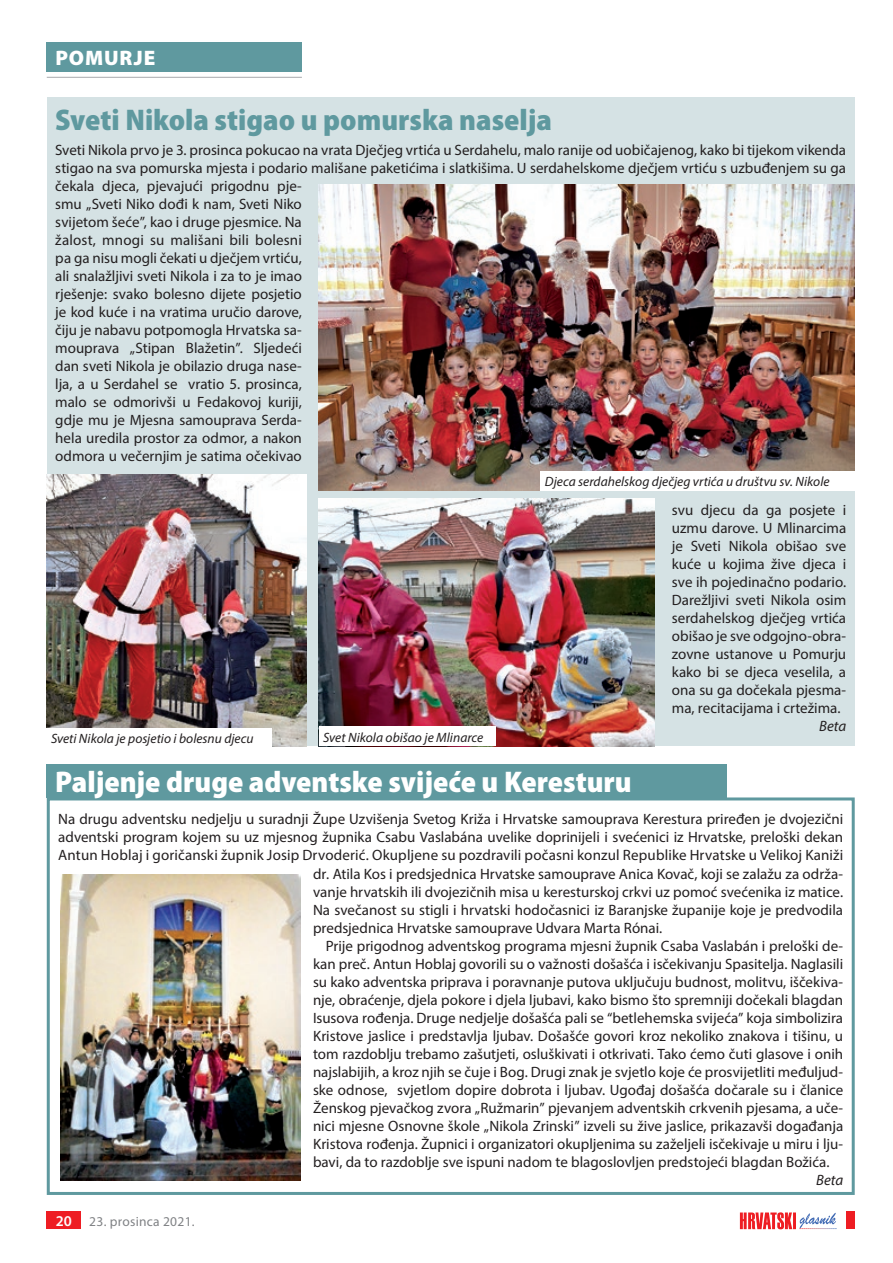
<style>
.page{position:relative;width:893px;height:1263px;background:#fff}
.page>*{position:absolute;margin:0;border:0;box-sizing:border-box;transform-origin:0 0}
.t1{font:900 semi-condensed 30px "Myriad Pro";color:#fff}
.t2{font:900 semi-condensed 30px "Myriad Pro";color:#5f999f}
.t3{font:900 21px "Myriad Pro";letter-spacing:.045em;color:#fff}
.t4{font:15px/18px "Myriad Pro";color:#231f20}
.t5{font:italic 15px "Myriad Pro";letter-spacing:.005em;color:#231f20}
.t6{font:italic 13.5px "Myriad Pro";letter-spacing:.005em;color:#231f20}
.t7{font:13.5px "Myriad Pro";letter-spacing:.02em;color:#808285}
.s1{font-weight:600;font-size:15px;color:#fff}
</style>
<div class="page">
<svg style="left:740px;top:1212px;width:96px;height:17px"></svg>
<div style="left:846px;top:1212px;width:9px;height:17px;background:#ee1d23"></div>
<div style="left:47px;top:1212px;width:34px;height:17px;background:#ee1d23"></div>
<div style="left:47px;top:43px;width:255px;height:29px;background:#5f999f"></div>
<hr style="left:47px;top:77px;width:255px;height:1px;background:#a8a9ad">
<div style="left:47px;top:98px;width:808px;height:648px;background:#d5e2e4"></div>
<img style="left:319px;top:185px;width:536px;height:306px">
<img style="left:47px;top:474px;width:259px;height:272px">
<img style="left:319px;top:498px;width:336px;height:248px">
<div style="left:47px;top:797px;width:808px;height:398px;border:3px solid #5f999f"></div>
<img style="left:60px;top:875px;width:240px;height:305px">
<div style="left:47px;top:764px;width:680px;height:34px;background:#5f999f"></div>
<div style="left:47px;top:728px;width:225px;height:19px;background:#fff"></div>
<div style="left:319px;top:727px;width:176px;height:19px;background:#fff"></div>
<div style="left:541px;top:472px;width:327px;height:19px;background:#fff"></div>
<h2 class="t3" style="left:55px;top:44px;width:99px">POMURJE</h2>
<h1 class="t2" style="left:55px;top:100px;width:498px">Sveti Nikola stigao u pomurska naselja</h1>
<p class="t4" style="left:55px;top:141px;width:792px">Sveti Nikola prvo je 3. prosinca pokucao na vrata Dječjeg vrtića u Serdahelu, malo ranije od uobičajenog, kako bi tijekom vikenda stigao na sva pomurska mjesta i podario mališane paketićima i slatkišima. U serdahelskome dječjem vrtiću s uzbuđenjem su ga čekala djeca, pjevajući prigodnu pje-<br>smu „Sveti Niko dođi k nam, Sveti Niko<br>svijetom šeće”, kao i druge pjesmice. Na<br>žalost, mnogi su mališani bili bolesni<br>pa ga nisu mogli čekati u dječjem vrtiću,<br>ali snalažljivi sveti Nikola i za to je imao<br>rješenje: svako bolesno dijete posjetio<br>je kod kuće i na vratima uručio darove,<br>čiju je nabavu potpomogla Hrvatska sa-<br>mouprava „Stipan Blažetin”. Sljedeći<br>dan sveti Nikola je obilazio druga nase-<br>lja, a u Serdahel se vratio 5. prosinca,<br>malo se odmorivši u Fedakovoj kuriji,<br>gdje mu je Mjesna samouprava Serda-<br>hela uredila prostor za odmor, a nakon<br>odmora u večernjim je satima očekivao</p>
<p class="t6" style="left:51px;top:730px;width:204px">Sveti Nikola je posjetio i bolesnu djecu</p>
<p class="t6" style="left:323px;top:729px;width:162px">Svet Nikola obišao je Mlinarce</p>
<p class="t6" style="left:545px;top:474px;width:286px">Djeca serdahelskog dječjeg vrtića u društvu sv. Nikole</p>
<p class="t4" style="left:672px;top:501px;width:176px;text-align:justify">svu djecu da ga posjete i uzmu darove. U Mlinarcima je Sveti Nikola obišao sve kuće u kojima žive djeca i sve ih pojedinačno podario.<br>Darežljivi sveti Nikola osim serdahelskog dječjeg vrtića obišao je sve odgojno-obra&shy;zovne ustanove u Pomurju kako bi se djeca veselila, a ona su ga dočekala pjesma&shy;ma, recitacijama i crtežima.</p>
<p class="t5" style="left:819px;top:717px;width:28px">Beta</p>
<h1 class="t1" style="left:55px;top:762px;width:578px">Paljenje druge adventske svijeće u Keresturu</h1>
<p class="t4" style="left:58px;top:810px;width:786px">Na drugu adventsku nedjelju u suradnji Župe Uzvišenja Svetog Križa i Hrvatske samouprava Kerestura priređen je dvojezični</p>
<p class="t4" style="left:58px;top:828px;width:786px">adventski program kojem su uz mjesnog župnika Csabu Vaslabána uvelike doprinijeli i svećenici iz Hrvatske, preloški dekan</p>
<p class="t4" style="left:58px;top:846px;width:786px">Antun Hoblaj i goričanski župnik Josip Drvoderić. Okupljene su pozdravili počasni konzul Republike Hrvatske u Velikoj Kaniži</p>
<p class="t4" style="left:313px;top:864px;width:532px">dr. Atila Kos i predsjednica Hrvatske samouprave Anica Kovač, koji se zalažu za održa-</p>
<p class="t4" style="left:313px;top:882px;width:532px">vanje hrvatskih ili dvojezičnih misa u keresturskoj crkvi uz pomoć svećenika iz matice.</p>
<p class="t4" style="left:313px;top:900px;width:532px">Na svečanost su stigli i hrvatski hodočasnici iz Baranjske županije koje je predvodila</p>
<p class="t4" style="left:313px;top:918px;width:351px">predsjednica Hrvatske samouprave Udvara Marta Rónai.</p>
<p class="t4" style="left:326px;top:936px;width:519px">Prije prigodnog adventskog programa mjesni župnik Csaba Vaslabán i preloški de-</p>
<p class="t4" style="left:313px;top:954px;width:532px">kan preč. Antun Hoblaj govorili su o važnosti došašća i isčekivanju Spasitelja. Naglasili</p>
<p class="t4" style="left:313px;top:972px;width:532px">su kako adventska priprava i poravnanje putova uključuju budnost, molitvu, iščekiva-</p>
<p class="t4" style="left:313px;top:990px;width:532px">nje, obraćenje, djela pokore i djela ljubavi, kako bismo što spremniji dočekali blagdan</p>
<p class="t4" style="left:313px;top:1008px;width:532px">Isusova rođenja. Druge nedjelje došašća pali se “betlehemska svijeća” koja simbolizira</p>
<p class="t4" style="left:313px;top:1026px;width:532px">Kristove jaslice i predstavlja ljubav. Došašće govori kroz nekoliko znakova i tišinu, u</p>
<p class="t4" style="left:313px;top:1044px;width:532px">tom razdoblju trebamo zašutjeti, osluškivati i otkrivati. Tako ćemo čuti glasove i onih</p>
<p class="t4" style="left:313px;top:1062px;width:532px">najslabijih, a kroz njih se čuje i Bog. Drugi znak je svjetlo koje će prosvijetliti međuljud-</p>
<p class="t4" style="left:313px;top:1080px;width:532px">ske odnose, svjetlom dopire dobrota i ljubav. Ugođaj došašća dočarale su i članice</p>
<p class="t4" style="left:313px;top:1098px;width:532px">Ženskog pjevačkog zvora „Ružmarin” pjevanjem adventskih crkvenih pjesama, a uče-</p>
<p class="t4" style="left:313px;top:1116px;width:532px">nici mjesne Osnovne škole „Nikola Zrinski” izveli su žive jaslice, prikazavši događanja</p>
<p class="t4" style="left:313px;top:1134px;width:532px">Kristova rođenja. Župnici i organizatori okupljenima su zaželjeli isčekivaje u miru i lju-</p>
<p class="t4" style="left:313px;top:1152px;width:518px">bavi, da to razdoblje sve ispuni nadom te blagoslovljen predstojeći blagdan Božića.</p>
<p class="t5" style="left:816px;top:1170px;width:28px">Beta</p>
<p class="t7" style="left:56px;top:1213px;width:140px"><span class="s1">20</span> 23. prosinca 2021.</p>
</div>
